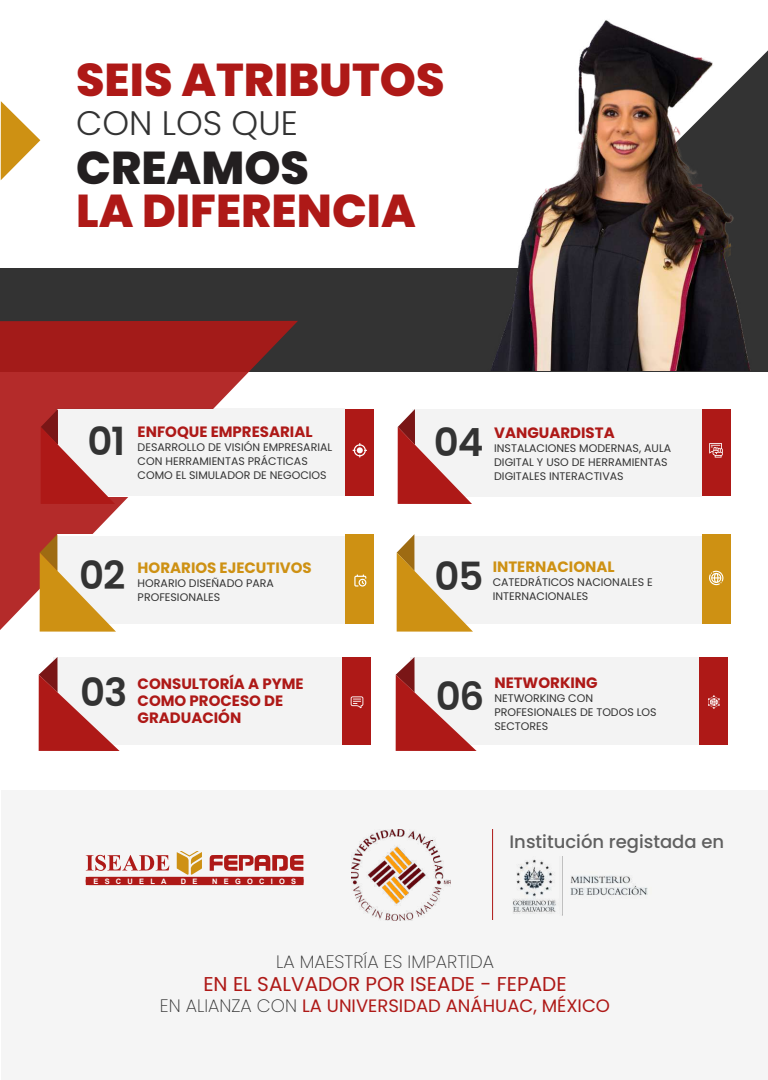
<style>
.page{position:relative;width:768px;height:1080px;background:#fff}
.page>*{position:absolute;margin:0;border:0;box-sizing:border-box;transform-origin:0 0}
.t1{font:800 46px "Poppins";color:#ae1917}
.t2{font:800 46px "Poppins";color:#231f20}
.t3{font:600 38.8px "Poppins";letter-spacing:-.03em;color:#333}
.t4{font:300 34px "Poppins";color:#333}
.t5{font:20px "Poppins";color:#ae1917}
.t6{font:18px "Poppins";color:#ae1917}
.t7{font:500 18px "Poppins";color:#606060}
.t8{font:200 18px "Poppins";color:#333}
.t9{font:700 15px/17px "Poppins";color:#ae1917}
.t10{font:700 15px "Poppins";color:#ce9113}
.t11{font:11px/14px "Poppins";color:#333}
.t12{font:700 7.5px "Arial";letter-spacing:.84em;color:#fff}
.s1{font-weight:200;color:#333}
</style>
<div class="page">
<div style="left:1px;top:790px;width:767px;height:290px;background:#f5f5f5"></div>
<div style="left:0;top:268px;width:768px;height:103px;background:#333"></div>
<svg style="left:0;top:321px;width:298px;height:310px"></svg>
<svg style="left:1px;top:101px;width:39px;height:79px"></svg>
<div style="left:410px;top:657px;width:290px;height:88px;background:#f3f3f3"></div>
<div style="left:412px;top:536px;width:290px;height:88px;background:#f3f3f3"></div>
<div style="left:412px;top:409px;width:290px;height:88px;background:#f3f3f3"></div>
<svg style="left:398px;top:409px;width:74px;height:95px"></svg>
<svg style="left:397px;top:534px;width:76px;height:98px"></svg>
<svg style="left:396px;top:657px;width:81px;height:94px"></svg>
<div style="left:702px;top:409px;width:29px;height:87px;background:#ae1917"></div>
<div style="left:702px;top:534px;width:29px;height:90px;background:#ce9113"></div>
<div style="left:699px;top:657px;width:29px;height:88px;background:#ae1917"></div>
<div style="left:53px;top:657px;width:290px;height:88px;background:#f3f3f3"></div>
<div style="left:55px;top:408px;width:290px;height:88px;background:#f3f3f3"></div>
<div style="left:55px;top:536px;width:290px;height:88px;background:#f3f3f3"></div>
<svg style="left:41px;top:409px;width:74px;height:95px"></svg>
<svg style="left:40px;top:534px;width:76px;height:98px"></svg>
<svg style="left:39px;top:657px;width:81px;height:94px"></svg>
<div style="left:345px;top:409px;width:29px;height:87px;background:#ae1917"></div>
<div style="left:345px;top:534px;width:29px;height:90px;background:#ce9113"></div>
<div style="left:342px;top:657px;width:29px;height:88px;background:#ae1917"></div>
<svg style="left:708px;top:695px;width:12px;height:14px"></svg>
<svg style="left:709px;top:571px;width:14px;height:14px"></svg>
<svg style="left:709px;top:443px;width:14px;height:15px"></svg>
<svg style="left:351px;top:696px;width:12px;height:12px"></svg>
<svg style="left:354px;top:574px;width:12px;height:13px"></svg>
<svg style="left:353px;top:443px;width:14px;height:15px"></svg>
<div style="left:761px;top:50px;width:7px;height:218px;background:#333"></div>
<img style="left:491px;top:20px;width:270px;height:351px">
<svg style="left:86px;top:851px;width:218px;height:34px"></svg>
<div style="left:86px;top:877px;width:217px;height:8px;background:#ae1917;border-radius:4px"></div>
<img style="left:352px;top:829px;width:99px;height:91px">
<hr style="left:492px;top:829px;width:1px;height:91px;background:#ae1917">
<h1 class="t1" style="left:76px;top:54px;width:370px">SEIS ATRIBUTOS</h1>
<h3 class="t4" style="left:76px;top:104px;width:223px">CON LOS QUE</h3>
<h1 class="t2" style="left:76px;top:141px;width:234px">CREAMOS</h1>
<h1 class="t1" style="left:76px;top:184px;width:341px">LA DIFERENCIA</h1>
<h2 class="t3" style="left:87px;top:419px;width:39px">01</h2>
<h3 class="t9" style="left:138px;top:423px;width:176px">ENFOQUE EMPRESARIAL</h3>
<p class="t11" style="left:138px;top:440px;width:196px">DESARROLLO DE VISIÓN EMPRESARIAL<br>CON HERRAMIENTAS PRÁCTICAS<br>COMO EL SIMULADOR DE NEGOCIOS</p>
<h2 class="t3" style="left:434px;top:420px;width:51px">04</h2>
<h3 class="t9" style="left:494px;top:424px;width:122px">VANGUARDISTA</h3>
<p class="t11" style="left:494px;top:441px;width:178px">INSTALACIONES MODERNAS, AULA<br>DIGITAL Y USO DE HERRAMIENTAS<br>DIGITALES INTERACTIVAS</p>
<h2 class="t3" style="left:79px;top:553px;width:48px">02</h2>
<h3 class="t10" style="left:138px;top:559px;width:176px">HORARIOS EJECUTIVOS</h3>
<p class="t11" style="left:138px;top:576px;width:138px">HORARIO DISEÑADO PARA<br>PROFESIONALES</p>
<h2 class="t3" style="left:435px;top:554px;width:50px">05</h2>
<h3 class="t10" style="left:493px;top:558px;width:123px">INTERNACIONAL</h3>
<p class="t11" style="left:493px;top:575px;width:162px">CATEDRÁTICOS NACIONALES E<br>INTERNACIONALES</p>
<h2 class="t3" style="left:80px;top:670px;width:49px">03</h2>
<h3 class="t9" style="left:138px;top:675px;width:168px">CONSULTORÍA A PYME<br>COMO PROCESO DE<br>GRADUACIÓN</h3>
<h2 class="t3" style="left:436px;top:674px;width:50px">06</h2>
<h3 class="t9" style="left:494px;top:674px;width:105px">NETWORKING</h3>
<p class="t11" style="left:494px;top:691px;width:164px">NETWORKING CON<br>PROFESIONALES DE TODOS LOS<br>SECTORES</p>
<h3 class="t7" style="left:510px;top:832px;width:216px">Institución registada en</h3>
<p class="t12" style="left:94px;top:876px;width:75px">ESCUELA</p>
<p class="t12" style="left:181px;top:876px;width:18px">D E</p>
<p class="t12" style="left:212px;top:876px;width:85px">NEGOCIOS</p>
<h3 class="t8" style="left:276px;top:952px;width:219px">LA MAESTRÍA ES IMPARTIDA</h3>
<h3 class="t5" style="left:203px;top:973px;width:365px">EN EL SALVADOR POR ISEADE - FEPADE</h3>
<h3 class="t6" style="left:160px;top:996px;width:452px"><span class="s1">EN ALIANZA CON</span> LA UNIVERSIDAD ANÁHUAC, MÉXICO</h3>
</div>
